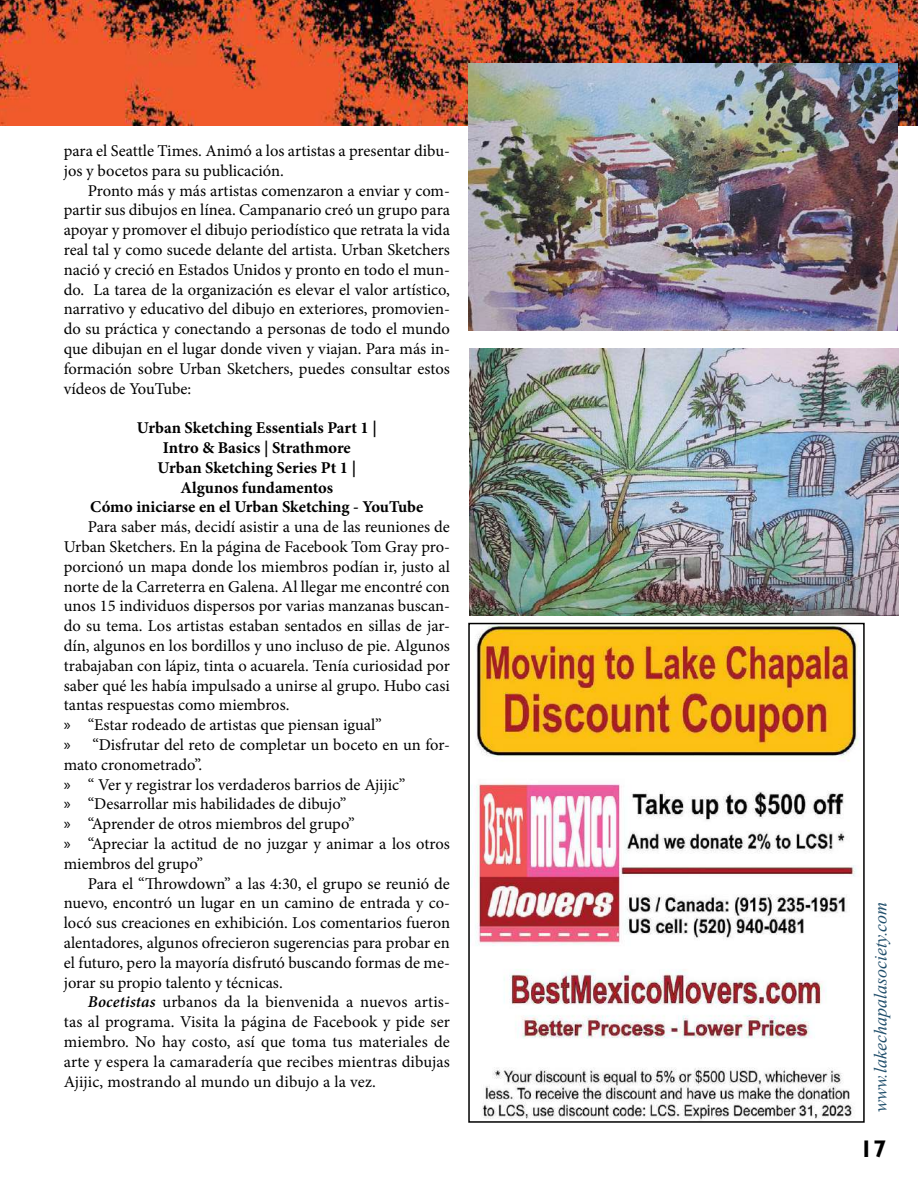
<style>
.page{position:relative;width:918px;height:1188px;background:#fff}
.page>*{position:absolute;margin:0;border:0;box-sizing:border-box;transform-origin:0 0}
.t1{font:700 24px "Gill Sans";color:#000}
.t2{font:italic 18px "Times New Roman";color:#214f6c}
.t3{font:16.5px/19.8px "Minion Pro";color:#000;text-align:justify}
.t4{font:700 16.5px/19.8px "Minion Pro";color:#000;text-align:center}
.s1{font-family:"Myriad Pro"}
.s2{font-weight:600;font-style:italic}
</style>
<div class="page">
<img style="left:0;top:0;width:918px;height:125px">
<img style="left:468px;top:64px;width:429px;height:266px">
<img style="left:469px;top:349px;width:429px;height:266px">
<img style="left:471px;top:626px;width:390px;height:494px">
<div style="left:468px;top:623px;width:397px;height:500px;border:2px solid #000"></div>
<p class="t3" style="left:64px;top:141px;width:388px">para el Seattle Times. Animó a los artistas a presentar dibu&shy;jos y bocetos para su publicación.</p>
<p class="t3" style="left:64px;top:180px;width:388px;text-indent:24px">Pronto más y más artistas comenzaron a enviar y com&shy;partir sus dibujos en línea. Campanario creó un grupo para apoyar y promover el dibujo periodístico que retrata la vida real tal y como sucede delante del artista. Urban Sketchers nació y creció en Estados Unidos y pronto en todo el mun&shy;do. La tarea de la organización es elevar el valor artístico, narrativo y educativo del dibujo en exteriores, promovien&shy;do su práctica y conectando a personas de todo el mundo que dibujan en el lugar donde viven y viajan. Para más in&shy;formación sobre Urban Sketchers, puedes consultar estos vídeos de YouTube:</p>
<p class="t4" style="left:90px;top:418px;width:335px">Urban Sketching Essentials Part 1 |<br>Intro &amp; Basics | Strathmore<br>Urban Sketching Series Pt 1 |<br>Algunos fundamentos<br>Cómo iniciarse en el Urban Sketching - YouTube</p>
<p class="t3" style="left:64px;top:517px;width:388px;text-align:left;text-indent:24px">Para saber más, decidí asistir a una de las reuniones de Urban Sketchers. En la página de Facebook Tom Gray pro&shy;porcionó un mapa donde los miembros podían ir, justo al norte de la Carreterra en Galena. Al llegar me encontré con unos 15 individuos dispersos por varias manzanas buscan&shy;do su tema. Los artistas estaban sentados en sillas de jar&shy;dín, algunos en los bordillos y uno incluso de pie. Algunos trabajaban con lápiz, tinta o acuarela. Tenía curiosidad por saber qué les había impulsado a unirse al grupo. Hubo casi tantas respuestas como miembros.<br><span class="s1">»</span> “Estar rodeado de artistas que piensan igual”<br><span class="s1">»</span> “Disfrutar del reto de completar un boceto en un for&shy;mato cronometrado”.<br><span class="s1">»</span> “ Ver y registrar los verdaderos barrios de Ajijic”<br><span class="s1">»</span> “Desarrollar mis habilidades de dibujo”<br><span class="s1">»</span> “Aprender de otros miembros del grupo”<br><span class="s1">»</span> “Apreciar la actitud de no juzgar y animar a los otros miembros del grupo”</p>
<p class="t3" style="left:64px;top:873px;width:388px;text-indent:24px">Para el “Throwdown” a las 4:30, el grupo se reunió de nuevo, encontró un lugar en un camino de entrada y co&shy;locó sus creaciones en exhibición. Los comentarios fueron alentadores, algunos ofrecieron sugerencias para probar en el futuro, pero la mayoría disfrutó buscando formas de me&shy;jorar su propio talento y técnicas.</p>
<p class="t3" style="left:64px;top:992px;width:388px;text-indent:24px"><span class="s2">Bocetistas</span> urbanos da la bienvenida a nuevos artis&shy;tas al programa. Visita la página de Facebook y pide ser miembro. No hay costo, así que toma tus materiales de arte y espera la camaradería que recibes mientras dibujas Ajijic, mostrando al mundo un dibujo a la vez.</p>
<p class="t2" style="left:868px;top:1112px;width:212px;rotate:-90deg">www.lakechapalasociety.com</p>
<h1 class="t1" style="left:860px;top:1135px;width:28px">17</h1>
</div>
